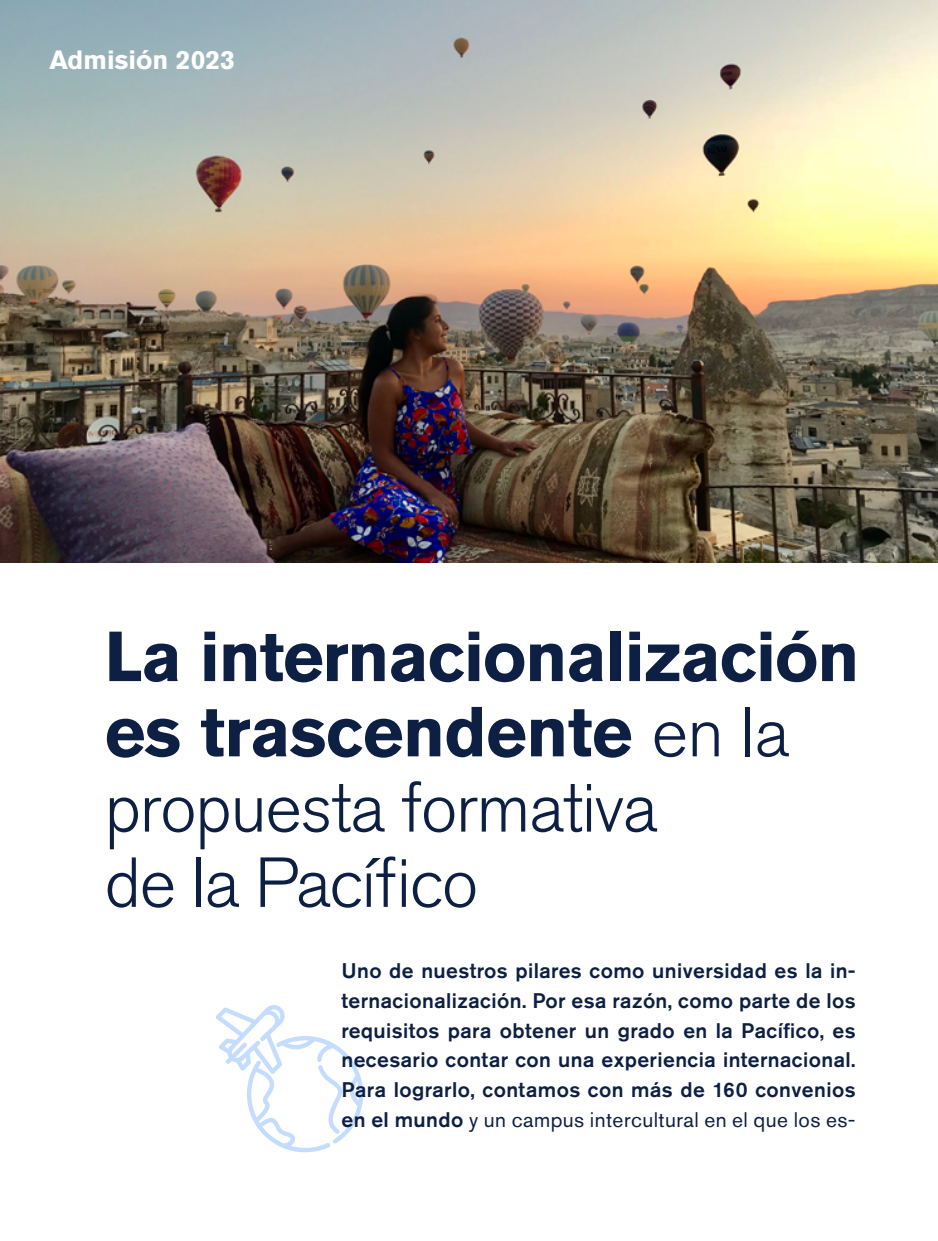
<style>
.page{position:relative;width:938px;height:1241px;background:#fff}
.page>*{position:absolute;margin:0;border:0;box-sizing:border-box;transform-origin:0 0}
.t1{font:700 70px/75.2px "Akzidenz Grotesk Std";letter-spacing:-.02em;color:#0d1f42}
.t2{font:700 26.25px "Akzidenz Grotesk Pro";color:#fff}
.t3{font:500 21px/29.8px "Akzidenz Grotesk Std";letter-spacing:.02em;color:#0d1f42;text-align:justify}
.s1{font-weight:300}
.s2{font-weight:400}
</style>
<div class="page">
<svg style="left:216px;top:1005px;width:147px;height:147px"></svg>
<img style="left:0;top:0;width:938px;height:562px">
<p class="t2" style="left:50px;top:43px;width:187px">Admisión 2023</p>
<h1 class="t1" style="left:105px;top:619px;width:756px">La internacionalización es trascendente <span class="s1">en la propuesta formativa<br>de la Pacífico</span></h1>
<p class="t3" style="left:341px;top:955px;width:516px">Uno de nuestros pilares como universidad es la in&shy;ternacionalización. Por esa razón, como parte de los requisitos para obtener un grado en la Pacífico, es necesario contar con una experiencia internacional.<br>Para lograrlo, contamos con más de 160 convenios en el mundo <span class="s2">y un campus intercultural en el que los es-</span></p>
</div>
